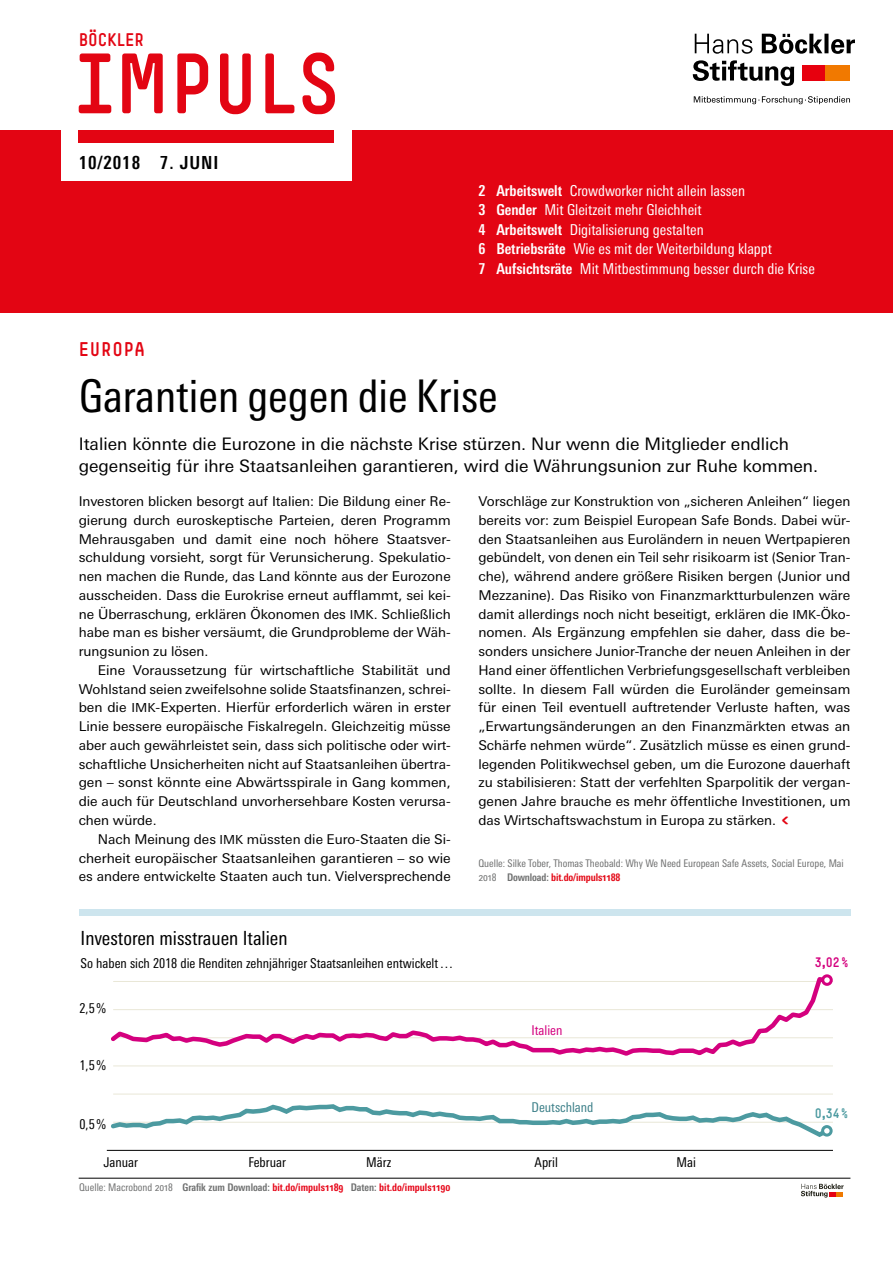
<style>
.page{position:relative;width:893px;height:1263px;background:#fff}
.page>*{position:absolute;margin:0;border:0;box-sizing:border-box;transform-origin:0 0}
.t1{font:84px "Simple HBS";color:#e30513}
._2__Head{font:condensed 45px "Univers Next Pro";color:#000}
.t2{font:condensed 19.5px "Univers Next Pro";color:#000}
._1__Stichwort{font:19.5px "Simple HBS";letter-spacing:.05em;color:#e30513}
.t3{font:700 condensed 18px "Univers Next Pro";letter-spacing:.05em;color:#000}
.t4{font:18px "Simple HBS";color:#e30513}
._3__Vorspann{font:17.25px/22.5px "Univers Next Pro";color:#000}
._0__Inhaltsverzeichn{font:condensed 15px "Univers Next Pro";color:#fff}
._4__Fließtext{font:13.5px/18.8px "Univers Next Pro";color:#000;text-align:justify}
._4__Fließtext_stumpf{font:13.5px/18.8px "Univers Next Pro";color:#000;text-align:justify}
.t5{font:condensed 13.5px "Univers Next Pro";color:#000}
.t6{font:condensed 13.5px "Univers Next Pro";color:#3d8089}
.t7{font:condensed 13.5px "Univers Next Pro";color:#d4007e}
.t8{font:13.5px "Simple HBS";color:#d4007e}
.t9{font:13.5px "Simple HBS";color:#4c9aa0}
._5__Quelle_Artikel_o{font:condensed 10.5px/13.5px "Univers Next Pro";color:#6f7070}
.t10{font:700 condensed 10.5px "Univers Next Pro";color:#e60215}
.s1{font-weight:700}
.s2{font-size:12.45px}
.s3{font-family:"Simple HBS";font-size:18px;color:#e30513}
.s4{font-weight:700;color:#e30513}
.s5{font-weight:400;color:#6f7070}
.s6{color:#6f7070}
</style>
<div class="page">
<div style="left:0;top:130px;width:893px;height:183px;background:#e30513"></div>
<div style="left:62px;top:128px;width:290px;height:53px;background:#fff"></div>
<svg style="left:695px;top:34px;width:160px;height:20px"></svg>
<div style="left:802px;top:65px;width:24px;height:15px;background:#e7000e"></div>
<div style="left:826px;top:65px;width:24px;height:15px;background:#f17900"></div>
<svg style="left:694px;top:96px;width:156px;height:8px"></svg>
<svg style="left:693px;top:60px;width:101px;height:26px"></svg>
<div style="left:79px;top:130px;width:255px;height:12px;background:#e30513"></div>
<hr style="left:107px;top:1150px;width:726px;height:1px;background:#000">
<hr style="left:113px;top:1122px;width:720px;height:1px;background:#e9e7d7">
<hr style="left:113px;top:1094px;width:720px;height:1px;background:#e9e7d7">
<hr style="left:113px;top:1066px;width:720px;height:1px;background:#e9e7d7">
<hr style="left:113px;top:1037px;width:720px;height:1px;background:#e9e7d7">
<hr style="left:113px;top:1009px;width:720px;height:1px;background:#e9e7d7">
<svg style="left:111px;top:974px;width:720px;height:82px"></svg>
<svg style="left:111px;top:1104px;width:721px;height:33px"></svg>
<div style="left:823px;top:976px;width:8px;height:8px;background:#fff;border-radius:50%"></div>
<div style="left:821px;top:974px;width:12px;height:12px;border:3px solid #d4007e;border-radius:50%"></div>
<div style="left:823px;top:1126px;width:8px;height:9px;background:#fff;border-radius:50%"></div>
<div style="left:821px;top:1125px;width:12px;height:11px;border:3px solid #4c9aa0;border-radius:50%"></div>
<div style="left:79px;top:909px;width:771px;height:7px;background:#cde5ee"></div>
<svg style="left:801px;top:1184px;width:43px;height:13px"></svg>
<hr style="left:79px;top:1178px;width:771px;height:1px;background:#000">
<h3 class="t4" style="left:79px;top:29px;width:67px">BÖCKLER</h3>
<p class="t1" style="left:75px;top:36px;width:266px">IMPULS</p>
<p class="t3" style="left:79px;top:152px;width:141px">10/2018 7. JUNI</p>
<p class="_0__Inhaltsverzeichn" style="left:478px;top:182px;width:268px"><span class="s1">2 Arbeitswelt</span> Crowdworker nicht allein lassen</p>
<p class="_0__Inhaltsverzeichn" style="left:478px;top:201px;width:225px"><span class="s1">3 Gender</span> Mit Gleitzeit mehr Gleichheit</p>
<p class="_0__Inhaltsverzeichn" style="left:478px;top:221px;width:227px"><span class="s1">4 Arbeitswelt</span> Digitalisierung gestalten</p>
<p class="_0__Inhaltsverzeichn" style="left:478px;top:240px;width:295px"><span class="s1">6 Betriebsräte</span> Wie es mit der Weiterbildung klappt</p>
<p class="_0__Inhaltsverzeichn" style="left:478px;top:260px;width:338px"><span class="s1">7 Aufsichtsräte</span> Mit Mitbestimmung besser durch die Krise</p>
<p class="_1__Stichwort" style="left:79px;top:338px;width:68px">EUROPA</p>
<p class="_2__Head" style="left:79px;top:370px;width:421px">Garantien gegen die Krise</p>
<p class="_3__Vorspann" style="left:79px;top:433px;width:741px">Italien könnte die Eurozone in die nächste Krise stürzen. Nur wenn die Mitglieder endlich gegenseitig für ihre Staatsanleihen garantieren, wird die Währungsunion zur Ruhe kommen.</p>
<p class="_4__Fließtext" style="left:478px;top:492px;width:374px">Vorschläge zur Konstruktion von „sicheren Anleihen“ liegen bereits vor: zum Beispiel European Safe Bonds. Dabei wür&shy;den Staatsanleihen aus Euroländern in neuen Wertpapieren gebündelt, von denen ein Teil sehr risikoarm ist (Senior Tran&shy;che), während andere größere Risiken bergen (Junior und Mezzanine). Das Risiko von Finanzmarktturbulenzen wäre damit allerdings noch nicht beseitigt, erklären die <span class="s2">IMK</span>-Öko&shy;nomen. Als Ergänzung empfehlen sie daher, dass die be&shy;sonders unsichere Junior-Tranche der neuen Anleihen in der Hand einer öffentlichen Verbriefungsgesellschaft verbleiben sollte. In diesem Fall würden die Euroländer gemeinsam für einen Teil eventuell auftretender Verluste haften, was „Erwartungsänderungen an den Finanzmärkten etwas an Schärfe nehmen würde“. Zusätzlich müsse es einen grund&shy;legenden Politikwechsel geben, um die Eurozone dauerhaft zu stabilisieren: Statt der verfehlten Sparpolitik der vergan&shy;genen Jahre brauche es mehr öffentliche Investitionen, um das Wirtschaftswachstum in Europa zu stärken.<span class="s3">&lt;</span></p>
<p class="_5__Quelle_Artikel_o" style="left:478px;top:857px;width:367px">Quelle: Silke Tober, Thomas Theobald: Why We Need European Safe Assets, Social Europe, Mai<br>2018 <span class="s1">Download:</span> <span class="s4">bit.do/impuls1188</span></p>
<p class="_4__Fließtext_stumpf" style="left:79px;top:492px;width:374px">Investoren blicken besorgt auf Italien: Die Bildung einer Re&shy;gierung durch euroskeptische Parteien, deren Programm Mehrausgaben und damit eine noch höhere Staatsver&shy;schuldung vorsieht, sorgt für Verunsicherung. Spekulatio&shy;nen machen die Runde, das Land könnte aus der Eurozone ausscheiden. Dass die Eurokrise erneut aufflammt, sei kei&shy;ne Überraschung, erklären Ökonomen des <span class="s2">IMK</span>. Schließlich habe man es bisher versäumt, die Grundprobleme der Wäh&shy;rungsunion zu lösen.</p>
<p class="_4__Fließtext" style="left:79px;top:661px;width:374px;text-indent:19px">Eine Voraussetzung für wirtschaftliche Stabilität und Wohlstand seien zweifelsohne solide Staatsfinanzen, schrei&shy;ben die <span class="s2">IMK</span>-Experten. Hierfür erforderlich wären in erster Linie bessere europäische Fiskalregeln. Gleichzeitig müsse aber auch gewährleistet sein, dass sich politische oder wirt&shy;schaftliche Unsicherheiten nicht auf Staatsanleihen übertra&shy;gen – sonst könnte eine Abwärtsspirale in Gang kommen, die auch für Deutschland unvorhersehbare Kosten verursa&shy;chen würde.</p>
<p class="_4__Fließtext" style="left:79px;top:829px;width:374px;text-indent:19px">Nach Meinung des <span class="s2">IMK</span> müssten die Euro-Staaten die Si&shy;cherheit europäischer Staatsanleihen garantieren – so wie es andere entwickelte Staaten auch tun. Vielversprechende</p>
<p class="t2" style="left:81px;top:927px;width:209px">Investoren misstrauen Italien</p>
<p class="t5" style="left:81px;top:955px;width:374px">So haben sich 2018 die Renditen zehnjähriger Staatsanleihen entwickelt…</p>
<p class="t5" style="left:80px;top:1000px;width:28px">2,5%</p>
<p class="t5" style="left:80px;top:1057px;width:28px">1,5%</p>
<p class="t5" style="left:80px;top:1116px;width:28px">0,5%</p>
<p class="t7" style="left:531px;top:1022px;width:33px">Italien</p>
<p class="t6" style="left:531px;top:1100px;width:64px">Deutschland</p>
<p class="t5" style="left:103px;top:1155px;width:36px">Januar</p>
<p class="t5" style="left:248px;top:1155px;width:39px">Februar</p>
<p class="t5" style="left:366px;top:1155px;width:27px">März</p>
<p class="t5" style="left:535px;top:1155px;width:25px">April</p>
<p class="t5" style="left:676px;top:1155px;width:21px">Mai</p>
<p class="t10" style="left:79px;top:1181px;width:373px"><span class="s5">Quelle: Macrobond 2018</span> <span class="s6">Grafik zum Download:</span> bit.do/impuls1189 <span class="s6">Daten:</span> bit.do/impuls1190</p>
<p class="t8" style="left:815px;top:954px;width:35px">3,02%</p>
<p class="t9" style="left:815px;top:1106px;width:35px">0,34%</p>
</div>
